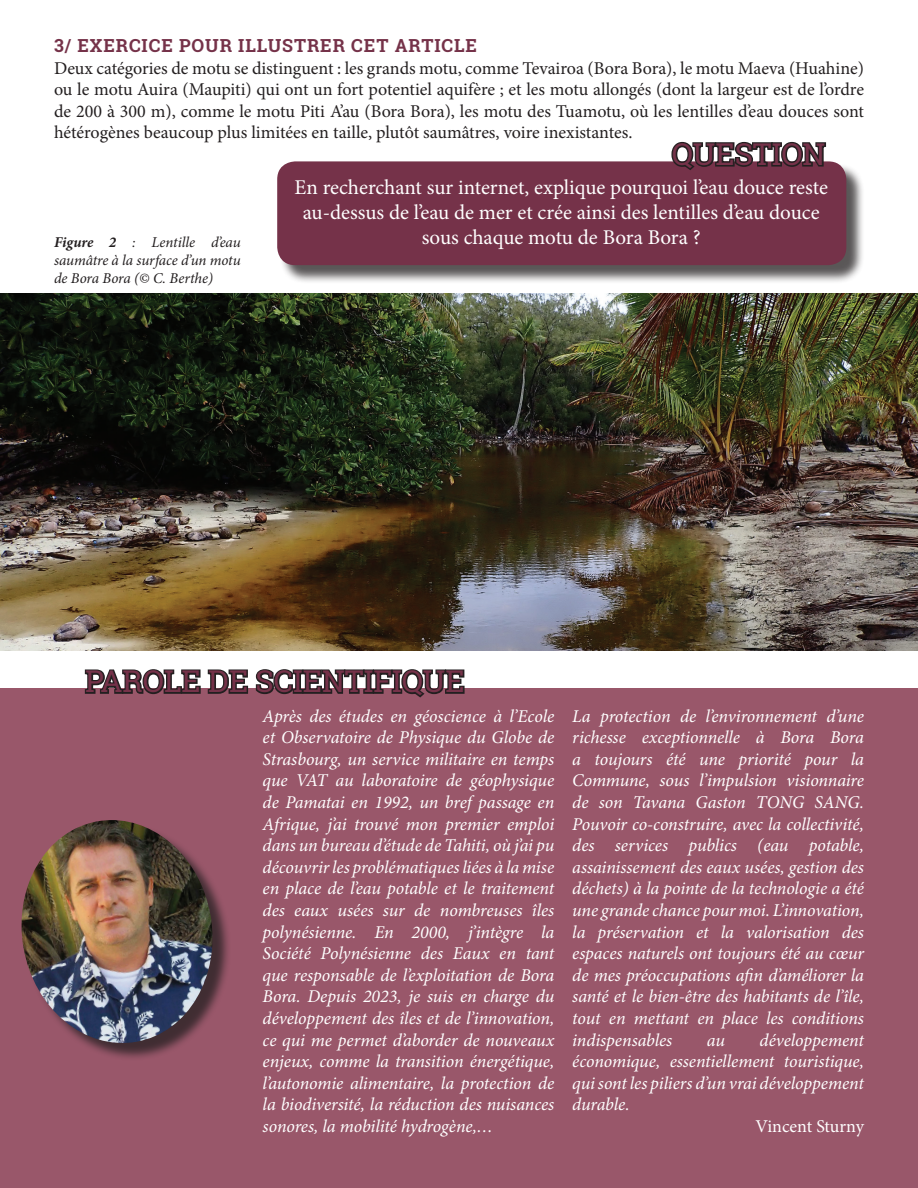
<style>
.page{position:relative;width:918px;height:1188px;background:#fff}
.page>*{position:absolute;margin:0;border:0;box-sizing:border-box;transform-origin:0 0}
.t1{font:30px "Roboto Slab";color:#753249}
.t2{font:21px/25.2px "Minion Pro";color:#fff;text-align:center}
.t3{font:italic 18px/21.6px "Minion Pro";letter-spacing:-.01em;color:#fff;text-align:justify}
.t4{font:18px/21.6px "Minion Pro";letter-spacing:-.005em;color:#231f20;text-align:justify}
.t5{font:700 18px "Roboto Slab";letter-spacing:.05em;color:#753249}
.t6{font:18px "Minion Pro";letter-spacing:-.005em;color:#fff}
.t7{font:italic 15px/18px "Minion Pro";letter-spacing:-.005em;color:#231f20;text-align:justify}
.s1{font-weight:700}
</style>
<div class="page">
<div style="left:279px;top:164px;width:586px;height:120px;background:#231f20;opacity:.75"></div>
<div style="left:277px;top:161px;width:569px;height:104px;background:#753249;border-radius:18px"></div>
<svg style="left:670px;top:141px;width:158px;height:29px"></svg>
<div style="left:0;top:689px;width:918px;height:499px;background:#99576a"></div>
<div style="left:24px;top:823px;width:207px;height:238px;background:#231f20;opacity:.75"></div>
<img style="left:21px;top:820px;width:200px;height:231px">
<svg style="left:83px;top:669px;width:383px;height:29px"></svg>
<img style="left:0;top:294px;width:918px;height:356px">
<p class="t5" style="left:54px;top:33px;width:425px">3/ EXERCICE POUR ILLUSTRER CET ARTICLE</p>
<p class="t4" style="left:54px;top:57px;width:812px">Deux catégories de motu se distinguent : les grands motu, comme Tevairoa (Bora Bora), le motu Maeva (Huahine) ou le motu Auira (Maupiti) qui ont un fort potentiel aquifère ; et les motu allongés (dont la largeur est de l’ordre de 200 à 300 m), comme le motu Piti A’au (Bora Bora), les motu des Tuamotu, où les lentilles d’eau douces sont hétérogènes beaucoup plus limitées en taille, plutôt saumâtres, voire inexistantes.</p>
<h1 class="t1" style="left:672px;top:134px;width:155px">QUESTION</h1>
<p class="t7" style="left:54px;top:233px;width:188px"><span class="s1">Figure 2</span> : Lentille d’eau saumâtre à la surface d’un motu de Bora Bora (© C. Berthe)</p>
<p class="t2" style="left:295px;top:174px;width:535px">En recherchant sur internet, explique pourquoi l’eau douce reste au-dessus de l’eau de mer et crée ainsi des lentilles d’eau douce sous chaque motu de Bora Bora ?</p>
<h1 class="t1" style="left:85px;top:661px;width:381px">PAROLE DE SCIENTIFIQUE</h1>
<p class="t3" style="left:263px;top:705px;width:293px">Après des études en géoscience à l’Ecole et Observatoire de Physique du Globe de Strasbourg, un service militaire en temps que VAT au laboratoire de géophysique de Pamatai en 1992, un bref passage en Afrique, j’ai trouvé mon premier emploi dans un bureau d’étude de Tahiti, où j’ai pu découvrir les problématiques liées à la mise en place de l’eau potable et le traitement des eaux usées sur de nombreuses îles polynésienne. En 2000, j’intègre la Société Polynésienne des Eaux en tant que responsable de l’exploitation de Bora Bora. Depuis 2023, je suis en charge du développement des îles et de l’innovation, ce qui me permet d’aborder de nouveaux enjeux, comme la transition énergétique, l’autonomie alimentaire, la protection de la biodiversité, la réduction des nuisances sonores, la mobilité hydrogène,…</p>
<p class="t3" style="left:572px;top:705px;width:293px">La protection de l’environnement d’une richesse exceptionnelle à Bora Bora a toujours été une priorité pour la Commune, sous l’impulsion visionnaire de son Tavana Gaston TONG SANG.<br>Pouvoir co-construire, avec la collectivité, des services publics (eau potable, assainissement des eaux usées, gestion des déchets) à la pointe de la technologie a été une grande chance pour moi. L’innovation, la préservation et la valorisation des espaces naturels ont toujours été au cœur de mes préoccupations afin d’améliorer la santé et le bien-être des habitants de l’île, tout en mettant en place les conditions indispensables</p>
<p class="t3" style="left:572px;top:1029px;width:293px;text-indent:187px">développement économique, essentiellement touristique, qui sont les piliers d’un vrai développement durable.</p>
<p class="t6" style="left:756px;top:1114px;width:110px">Vincent Sturny</p>
<p class="t3" style="left:707px;top:1029px;width:20px">au</p>
</div>
